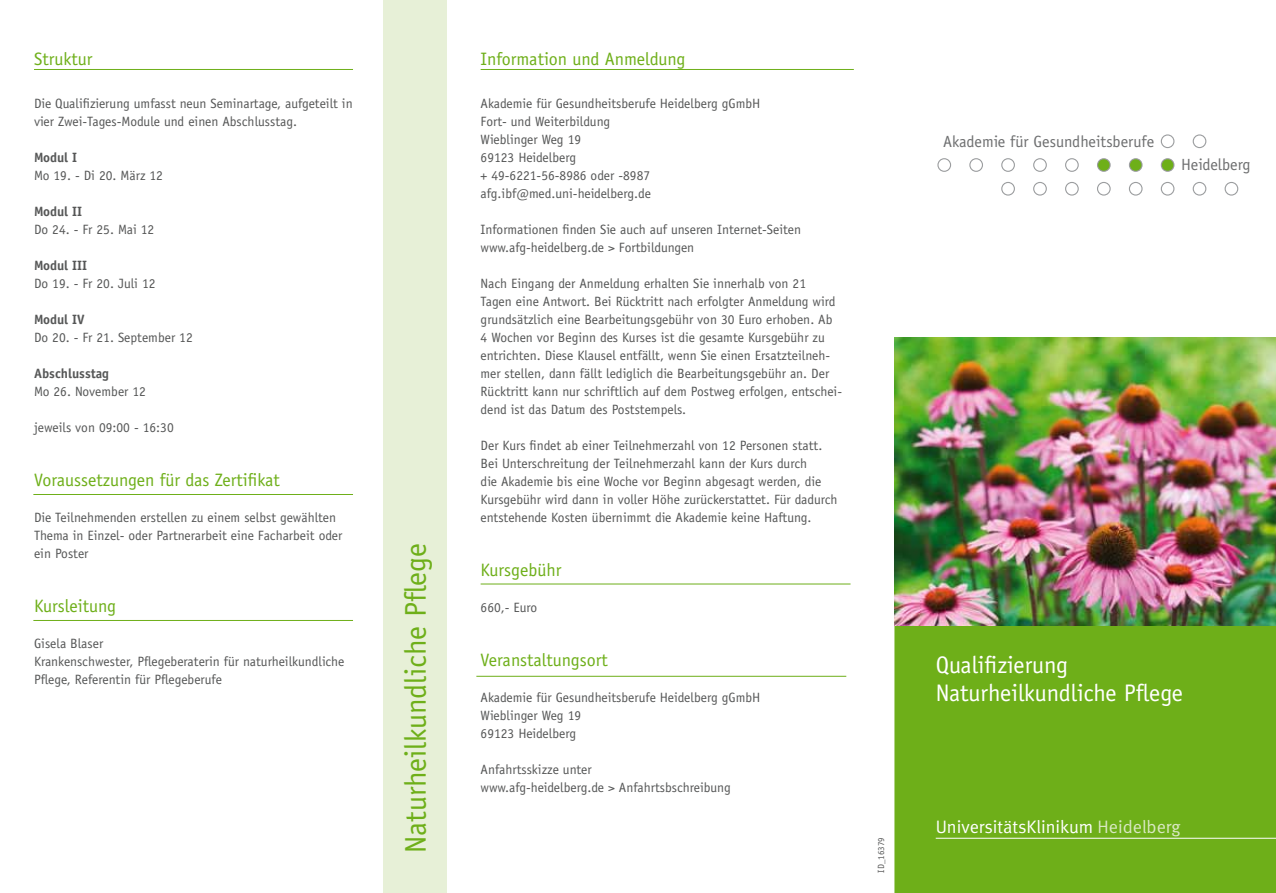
<style>
.page{position:relative;width:1276px;height:893px;background:#fff}
.page>*{position:absolute;margin:0;border:0;box-sizing:border-box;transform-origin:0 0}
.t1{font:30px "Officina Sans LT";color:#6eaf19}
.t2{font:24px/28.5px "Officina Sans LT";color:#fff}
.t3{font:18px "Officina Sans";color:#6eaf19}
.t4{font:18px "Meta Normal";color:#fff}
.t5{font:16.2px "Officina Sans LT";color:#6e6f70}
.t6{font:13.5px/18px "Officina Sans";color:#565757}
.t7{font:700 13.5px "Officina Sans LT";color:#565757}
.t8{font:9px "Officina Sans";color:#565757}
.s1{color:#d9e8c2}
</style>
<div class="page">
<div style="left:894px;top:625px;width:382px;height:268px;background:#6eaf19"></div>
<img style="left:894px;top:337px;width:382px;height:288px">
<svg style="left:937px;top:158px;width:14px;height:14px"></svg>
<svg style="left:1001px;top:182px;width:14px;height:14px"></svg>
<svg style="left:1033px;top:182px;width:14px;height:14px"></svg>
<svg style="left:1065px;top:182px;width:13px;height:14px"></svg>
<svg style="left:1097px;top:182px;width:13px;height:14px"></svg>
<svg style="left:1129px;top:182px;width:13px;height:14px"></svg>
<svg style="left:1160px;top:182px;width:14px;height:14px"></svg>
<svg style="left:1192px;top:182px;width:14px;height:14px"></svg>
<svg style="left:1224px;top:182px;width:14px;height:14px"></svg>
<svg style="left:969px;top:158px;width:14px;height:14px"></svg>
<div style="left:1001px;top:158px;width:14px;height:14px;background:#a6a8a9;border-radius:50%"></div>
<svg style="left:1033px;top:158px;width:14px;height:14px"></svg>
<svg style="left:1065px;top:158px;width:13px;height:14px"></svg>
<svg style="left:1097px;top:158px;width:13px;height:14px"></svg>
<svg style="left:1129px;top:158px;width:13px;height:14px"></svg>
<svg style="left:1160px;top:158px;width:14px;height:14px"></svg>
<svg style="left:1192px;top:134px;width:14px;height:14px"></svg>
<svg style="left:1160px;top:134px;width:14px;height:14px"></svg>
<div style="left:1162px;top:136px;width:11px;height:11px;background:#fff;border-radius:50%"></div>
<div style="left:1193px;top:136px;width:12px;height:11px;background:#fff;border-radius:50%"></div>
<div style="left:1162px;top:159px;width:11px;height:12px;background:#6eaf19;border-radius:50%"></div>
<div style="left:1130px;top:159px;width:11px;height:12px;background:#6eaf19;border-radius:50%"></div>
<div style="left:1098px;top:159px;width:11px;height:12px;background:#6eaf19;border-radius:50%"></div>
<div style="left:1066px;top:159px;width:11px;height:12px;background:#fff;border-radius:50%"></div>
<div style="left:1034px;top:159px;width:11px;height:12px;background:#fff;border-radius:50%"></div>
<div style="left:1002px;top:159px;width:12px;height:12px;background:#fff;border-radius:50%"></div>
<div style="left:970px;top:159px;width:12px;height:12px;background:#fff;border-radius:50%"></div>
<div style="left:1225px;top:183px;width:12px;height:11px;background:#fff;border-radius:50%"></div>
<div style="left:1193px;top:183px;width:12px;height:11px;background:#fff;border-radius:50%"></div>
<div style="left:1162px;top:183px;width:11px;height:11px;background:#fff;border-radius:50%"></div>
<div style="left:1130px;top:183px;width:11px;height:11px;background:#fff;border-radius:50%"></div>
<div style="left:1098px;top:183px;width:11px;height:11px;background:#fff;border-radius:50%"></div>
<div style="left:1066px;top:183px;width:11px;height:11px;background:#fff;border-radius:50%"></div>
<div style="left:1034px;top:183px;width:11px;height:11px;background:#fff;border-radius:50%"></div>
<div style="left:1002px;top:183px;width:12px;height:11px;background:#fff;border-radius:50%"></div>
<div style="left:938px;top:159px;width:12px;height:12px;background:#fff;border-radius:50%"></div>
<hr style="left:34px;top:69px;width:319px;height:1px;background:#6eaf19">
<hr style="left:480px;top:69px;width:374px;height:1px;background:#6eaf19">
<hr style="left:480px;top:584px;width:370px;height:1px;background:#6eaf19">
<hr style="left:476px;top:676px;width:370px;height:1px;background:#6eaf19">
<hr style="left:33px;top:620px;width:320px;height:1px;background:#6eaf19">
<hr style="left:33px;top:494px;width:320px;height:1px;background:#6eaf19">
<div style="left:383px;top:0;width:63px;height:893px;background:#e7f0d7"></div>
<hr style="left:935px;top:838px;width:341px;height:1px;background:#fff">
<h3 class="t3" style="left:34px;top:48px;width:60px">Struktur</h3>
<p class="t6" style="left:34px;top:94px;width:320px">Die Qualifizierung umfasst neun Seminartage, aufgeteilt in vier Zwei-Tages-Module und einen Abschlusstag.</p>
<p class="t7" style="left:34px;top:149px;width:45px">Modul I</p>
<p class="t6" style="left:34px;top:166px;width:130px">Mo 19. - Di 20. März 12</p>
<p class="t7" style="left:34px;top:203px;width:50px">Modul II</p>
<p class="t6" style="left:34px;top:220px;width:122px">Do 24. - Fr 25. Mai 12</p>
<p class="t7" style="left:34px;top:257px;width:55px">Modul III</p>
<p class="t6" style="left:34px;top:274px;width:123px">Do 19. - Fr 20. Juli 12</p>
<p class="t7" style="left:34px;top:311px;width:52px">Modul IV</p>
<p class="t6" style="left:34px;top:328px;width:160px">Do 20. - Fr 21. September 12</p>
<p class="t7" style="left:34px;top:365px;width:76px">Abschlusstag</p>
<p class="t6" style="left:34px;top:382px;width:113px">Mo 26. November 12</p>
<p class="t6" style="left:34px;top:418px;width:141px">jeweils von 09:00 - 16:30</p>
<h3 class="t3" style="left:34px;top:469px;width:247px">Voraussetzungen für das Zertifikat</h3>
<p class="t6" style="left:34px;top:508px;width:310px">Die Teilnehmenden erstellen zu einem selbst gewählten<br>Thema in Einzel- oder Partnerarbeit eine Facharbeit oder ein Poster</p>
<h3 class="t3" style="left:34px;top:595px;width:84px">Kursleitung</h3>
<p class="t6" style="left:34px;top:634px;width:312px">Gisela Blaser<br>Krankenschwester, Pflegeberaterin für naturheilkundliche<br>Pflege, Referentin für Pflegeberufe</p>
<h1 class="t1" style="left:398px;top:853px;width:311px;rotate:-90deg">Naturheilkundliche Pflege</h1>
<h3 class="t3" style="left:480px;top:48px;width:206px">Information und Anmeldung</h3>
<p class="t6" style="left:480px;top:94px;width:281px">Akademie für Gesundheitsberufe Heidelberg gGmbH<br>Fort- und Weiterbildung<br>Wieblinger Weg 19<br>69123 Heidelberg<br>+ 49-6221-56-8986 oder -8987 afg.ibf@med.uni-heidelberg.de</p>
<p class="t6" style="left:480px;top:220px;width:322px">Informationen finden Sie auch auf unseren Internet-Seiten www.afg-heidelberg.de &gt; Fortbildungen</p>
<p class="t6" style="left:480px;top:274px;width:363px">Nach Eingang der Anmeldung erhalten Sie innerhalb von 21<br>Tagen eine Antwort. Bei Rücktritt nach erfolgter Anmeldung wird grundsätzlich eine Bearbeitungsgebühr von 30 Euro erhoben. Ab 4 Wochen vor Beginn des Kurses ist die gesamte Kursgebühr zu entrichten. Diese Klausel entfällt, wenn Sie einen Ersatzteilneh&shy;mer stellen, dann fällt lediglich die Bearbeitungsgebühr an. Der Rücktritt kann nur schriftlich auf dem Postweg erfolgen, entschei&shy;dend ist das Datum des Poststempels.</p>
<p class="t6" style="left:480px;top:436px;width:358px">Der Kurs findet ab einer Teilnehmerzahl von 12 Personen statt.<br>Bei Unterschreitung der Teilnehmerzahl kann der Kurs durch<br>die Akademie bis eine Woche vor Beginn abgesagt werden, die Kursgebühr wird dann in voller Höhe zurückerstattet. Für dadurch entstehende Kosten übernimmt die Akademie keine Haftung.</p>
<h3 class="t3" style="left:480px;top:559px;width:82px">Kursgebühr</h3>
<p class="t6" style="left:480px;top:598px;width:58px">660,- Euro</p>
<h3 class="t3" style="left:480px;top:649px;width:129px">Veranstaltungsort</h3>
<p class="t6" style="left:480px;top:688px;width:281px">Akademie für Gesundheitsberufe Heidelberg gGmbH<br>Wieblinger Weg 19<br>69123 Heidelberg</p>
<p class="t6" style="left:480px;top:760px;width:252px">Anfahrtsskizze unter<br>www.afg-heidelberg.de &gt; Anfahrtsbschreibung</p>
<p class="t8" style="left:875px;top:872px;width:37px;rotate:-90deg">ID_16379</p>
<p class="t5" style="left:943px;top:132px;width:212px">Akademie für Gesundheitsberufe</p>
<p class="t5" style="left:1181px;top:155px;width:71px">Heidelberg</p>
<h2 class="t2" style="left:935px;top:650px;width:249px">Qualifizierung<br>Naturheilkundliche Pflege</h2>
<h3 class="t4" style="left:935px;top:817px;width:246px">UniversitätsKlinikum <span class="s1">Heidelberg</span></h3>
</div>
